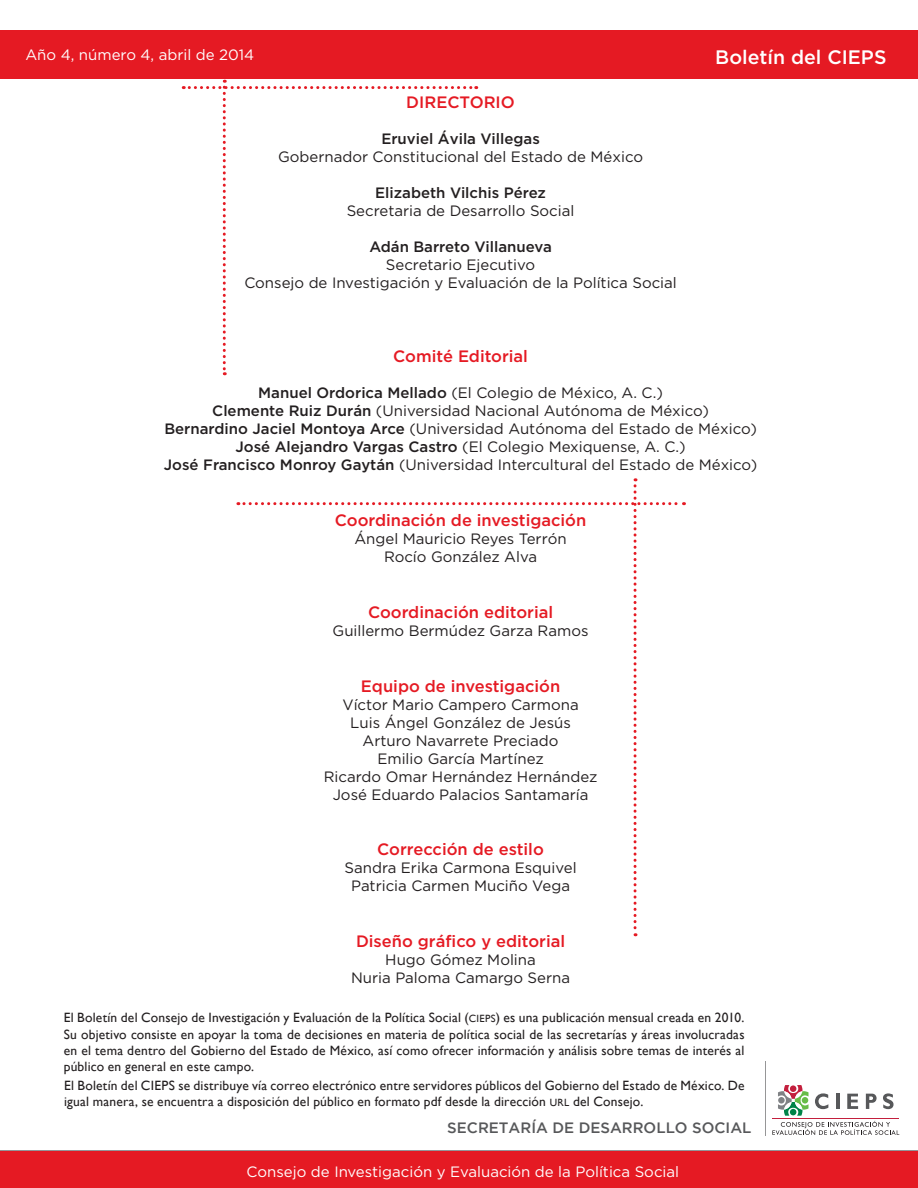
<style>
.page{position:relative;width:918px;height:1188px;background:#fff}
.page>*{position:absolute;margin:0;border:0;box-sizing:border-box;transform-origin:0 0}
.t1{font:500 19.5px "Gotham";color:#fff}
.t2{font:500 16.5px "Gotham";color:#e51a23}
.t3{font:15px/18px "Gotham";color:#231f20;text-align:center}
.t4{font:15px "Gotham";color:#fff}
.t5{font:500 15px "Gotham";color:#231f20}
.t6{font:500 15px "Gotham";color:#57585a}
.t7{font:13.5px/16.2px "Gill Sans";letter-spacing:.015em;color:#231f20;text-align:justify}
.s1{font-weight:500}
.s2{font-size:10.5px}
</style>
<div class="page">
<div style="left:0;top:1150px;width:918px;height:38px;background:#939598"></div>
<div style="left:0;top:31px;width:918px;height:48px;background:#e51a23"></div>
<hr style="left:765px;top:1061px;width:1px;height:74px;background:#969697">
<svg style="left:772px;top:1085px;width:127px;height:50px"></svg>
<div style="left:0;top:1151px;width:918px;height:37px;background:#e51a23"></div>
<svg style="left:183px;top:80px;width:294px;height:295px"></svg>
<svg style="left:238px;top:478px;width:446px;height:458px"></svg>
<p class="t4" style="left:25px;top:46px;width:230px">Año 4, número 4, abril de 2014</p>
<p class="t2" style="left:406px;top:93px;width:110px">DIRECTORIO</p>
<p class="t5" style="left:381px;top:131px;width:160px">Eruviel Ávila Villegas</p>
<p class="t3" style="left:278px;top:148px;width:366px">Gobernador Constitucional del Estado de México</p>
<p class="t5" style="left:375px;top:185px;width:172px">Elizabeth Vilchis Pérez</p>
<p class="t3" style="left:347px;top:202px;width:229px">Secretaria de Desarrollo Social</p>
<p class="t5" style="left:369px;top:239px;width:184px">Adán Barreto Villanueva</p>
<p class="t3" style="left:244px;top:256px;width:434px">Secretario Ejecutivo<br>Consejo de Investigación y Evaluación de la Política Social</p>
<h1 class="t1" style="left:715px;top:46px;width:173px">Boletín del CIEPS</h1>
<p class="t2" style="left:393px;top:347px;width:136px">Comité Editorial</p>
<p class="t3" style="left:164px;top:384px;width:595px"><span class="s1">Manuel Ordorica Mellado</span> (El Colegio de México, A. C.)<br><span class="s1">Clemente Ruiz Durán</span> (Universidad Nacional Autónoma de México)<br><span class="s1">Bernardino Jaciel Montoya Arce</span> (Universidad Autónoma del Estado de México)<br><span class="s1">José Alejandro Vargas Castro</span> (El Colegio Mexiquense, A. C.)<br><span class="s1">José Francisco Monroy Gaytán</span> (Universidad Intercultural del Estado de México)</p>
<p class="t2" style="left:335px;top:511px;width:253px">Coordinación de investigación</p>
<p class="t3" style="left:354px;top:529px;width:214px">Ángel Mauricio Reyes Terrón<br>Rocío González Alva</p>
<p class="t2" style="left:368px;top:603px;width:187px">Coordinación editorial</p>
<p class="t3" style="left:333px;top:621px;width:257px">Guillermo Bermúdez Garza Ramos</p>
<p class="t2" style="left:361px;top:676px;width:201px">Equipo de investigación</p>
<p class="t3" style="left:324px;top:695px;width:275px">Víctor Mario Campero Carmona<br>Luis Ángel González de Jesús<br>Arturo Navarrete Preciado<br>Emilio García Martínez<br>Ricardo Omar Hernández Hernández<br>José Eduardo Palacios Santamaría</p>
<p class="t2" style="left:377px;top:840px;width:168px">Corrección de estilo</p>
<p class="t3" style="left:345px;top:859px;width:234px">Sandra Erika Carmona Esquivel<br>Patricia Carmen Muciño Vega</p>
<p class="t2" style="left:356px;top:932px;width:211px">Diseño gráfico y editorial</p>
<p class="t3" style="left:351px;top:951px;width:221px">Hugo Gómez Molina<br>Nuria Paloma Camargo Serna</p>
<p class="t7" style="left:64px;top:1010px;width:682px">El Boletín del Consejo de Investigación y Evaluación de la Política Social (<span class="s2">CIEPS</span>) es una publicación mensual creada en 2010.<br>Su objetivo consiste en apoyar la toma de decisiones en materia de política social de las secretarías y áreas involucradas en el tema dentro del Gobierno del Estado de México, así como ofrecer información y análisis sobre temas de interés al público en general en este campo.</p>
<p class="t7" style="left:64px;top:1077px;width:682px">El Boletín del CIEPS se distribuye vía correo electrónico entre servidores públicos del Gobierno del Estado de México. De igual manera, se encuentra a disposición del público en formato pdf desde la dirección <span class="s2">URL</span> del Consejo.</p>
<p class="t6" style="left:447px;top:1122px;width:306px">SECRETARÍA DE DESARROLLO SOCIAL</p>
<p class="t4" style="left:247px;top:1163px;width:434px">Consejo de Investigación y Evaluación de la Política Social</p>
</div>
